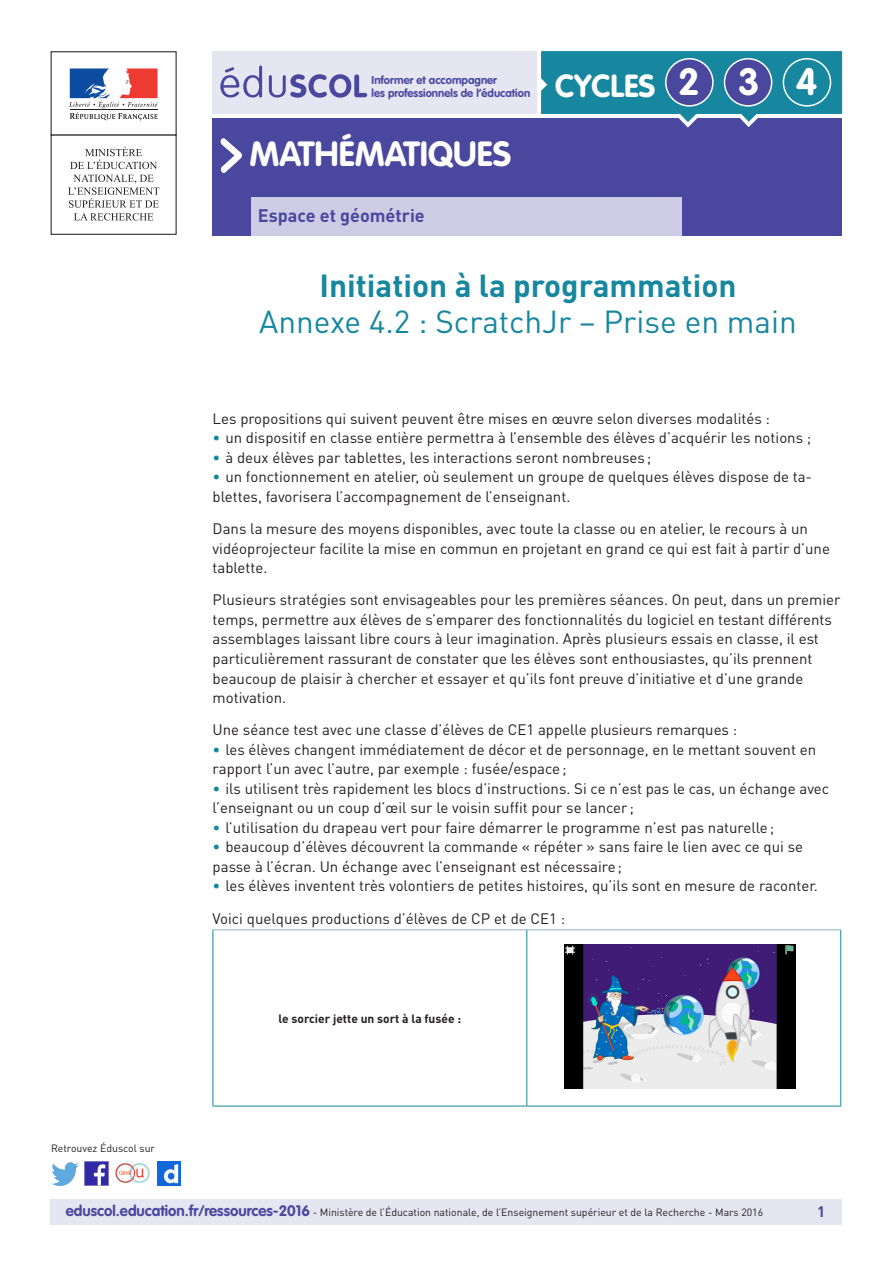
<style>
.page{position:relative;width:893px;height:1263px;background:#fff}
.page>*{position:absolute;margin:0;border:0;box-sizing:border-box;transform-origin:0 0}
.t1{font:700 37.5px "VAG Rounded Std";color:#fff}
._01_Nom_de_la_discip{font:700 34.5px "VAG Rounded Std";color:#fff}
._02_Sous-titre{font:31.5px "DIN Pro";color:#16879f}
._01_Titre_de_la_fich{font:700 31.5px "DIN Pro";color:#16879f}
.t2{font:700 31.5px "VAG Rounded Std";color:#fff}
.t3{font:700 18px "DIN Pro";color:#4a489e}
._08_Liste_à_puces_ni{font:15px/19.5px "DIN Pro";color:#231f20}
._06_Texte_courant{font:15px/19.5px "DIN Pro";color:#231f20}
.t4{font:700 15px "DIN Pro";color:#4a489e}
.Texte_gras_noir{font:700 12px "DIN Pro";color:#231f20}
.t5{font:700 11.25px/13.5px "VAG Rounded Std";color:#4a489e}
.t6{font:10.5px "DIN Pro";color:#231f20}
.s1{color:#16879f}
.s2{font-family:"VAG Rounded Std";font-weight:700;font-size:15px;color:#4a489e}
</style>
<div class="page">
<div style="left:50px;top:1199px;width:791px;height:26px;background:#e6e5f2"></div>
<div style="left:213px;top:118px;width:629px;height:118px;background:#4a489e"></div>
<div style="left:251px;top:197px;width:431px;height:39px;background:#cecce5"></div>
<svg style="left:220px;top:138px;width:22px;height:35px"></svg>
<div style="left:213px;top:51px;width:324px;height:63px;background:#e6e5f2"></div>
<svg style="left:220px;top:65px;width:147px;height:33px"></svg>
<div style="left:51px;top:51px;width:126px;height:85px;border:1px solid #231f20"></div>
<svg style="left:69px;top:68px;width:89px;height:52px"></svg>
<hr style="left:70px;top:109px;width:87px;height:1px;background:#231f20">
<svg style="left:70px;top:147px;width:87px;height:22px"></svg>
<svg style="left:68px;top:175px;width:91px;height:46px"></svg>
<svg style="left:541px;top:51px;width:301px;height:77px"></svg>
<div style="left:666px;top:59px;width:47px;height:47px;background:#4a489e;border-radius:50%"></div>
<div style="left:665px;top:58px;width:49px;height:49px;border:2px solid #fff;border-radius:50%"></div>
<div style="left:724px;top:59px;width:48px;height:47px;background:#4a489e;border-radius:50%"></div>
<div style="left:724px;top:58px;width:48px;height:49px;border:2px solid #fff;border-radius:50%"></div>
<div style="left:783px;top:59px;width:47px;height:47px;background:#16879f;border-radius:50%"></div>
<div style="left:783px;top:58px;width:48px;height:49px;border:2px solid #fff;border-radius:50%"></div>
<img style="left:85px;top:1162px;width:23px;height:23px">
<img style="left:51px;top:1163px;width:28px;height:22px">
<img style="left:158px;top:1162px;width:22px;height:23px">
<img style="left:115px;top:1163px;width:35px;height:21px">
<hr style="left:213px;top:929px;width:314px;height:1px;background:#8fb6c6">
<hr style="left:527px;top:929px;width:314px;height:1px;background:#8fb6c6">
<hr style="left:213px;top:930px;width:1px;height:176px;background:#16879f">
<hr style="left:526px;top:930px;width:1px;height:176px;background:#16879f">
<hr style="left:840px;top:930px;width:1px;height:176px;background:#16879f">
<hr style="left:213px;top:1106px;width:314px;height:1px;background:#16879f">
<hr style="left:527px;top:1106px;width:314px;height:1px;background:#16879f">
<img style="left:565px;top:945px;width:230px;height:144px">
<p class="t5" style="left:372px;top:74px;width:160px">Informer et accompagner<br>les professionnels de l’éducation</p>
<p class="t2" style="left:555px;top:67px;width:102px">CYCLES</p>
<p class="t1" style="left:678px;top:60px;width:23px">2</p>
<p class="t1" style="left:738px;top:60px;width:23px">3</p>
<p class="t1" style="left:796px;top:60px;width:23px">4</p>
<p class="_01_Nom_de_la_discip" style="left:249px;top:133px;width:263px">MATHÉMATIQUES</p>
<p class="t3" style="left:258px;top:204px;width:168px">Espace et géométrie</p>
<p class="_01_Titre_de_la_fich" style="left:320px;top:265px;width:418px">Initiation à la programmation</p>
<p class="_02_Sous-titre" style="left:259px;top:302px;width:539px">Annexe 4.2 : ScratchJr – Prise en main</p>
<p class="_06_Texte_courant" style="left:213px;top:408px;width:559px">Les propositions qui suivent peuvent être mises en œuvre selon diverses modalités :</p>
<p class="_08_Liste_à_puces_ni" style="left:213px;top:428px;width:600px"><span class="s1">•</span> un dispositif en classe entière permettra à l’ensemble des élèves d’acquérir les notions ;</p>
<p class="_08_Liste_à_puces_ni" style="left:213px;top:447px;width:440px"><span class="s1">•</span> à deux élèves par tablettes, les interactions seront nombreuses ;</p>
<p class="_08_Liste_à_puces_ni" style="left:213px;top:467px;width:601px"><span class="s1">•</span> un fonctionnement en atelier, où seulement un groupe de quelques élèves dispose de ta&shy;blettes, favorisera l’accompagnement de l’enseignant.</p>
<p class="_06_Texte_courant" style="left:213px;top:519px;width:619px">Dans la mesure des moyens disponibles, avec toute la classe ou en atelier, le recours à un vidéoprojecteur facilite la mise en commun en projetant en grand ce qui est fait à partir d’une tablette.</p>
<p class="_06_Texte_courant" style="left:213px;top:590px;width:629px">Plusieurs stratégies sont envisageables pour les premières séances. On peut, dans un premier temps, permettre aux élèves de s’emparer des fonctionnalités du logiciel en testant différents assemblages laissant libre cours à leur imagination. Après plusieurs essais en classe, il est particulièrement rassurant de constater que les élèves sont enthousiastes, qu’ils prennent beaucoup de plaisir à chercher et essayer et qu’ils font preuve d’initiative et d’une grande motivation.</p>
<p class="_06_Texte_courant" style="left:213px;top:720px;width:526px">Une séance test avec une classe d’élèves de CE1 appelle plusieurs remarques :</p>
<p class="_08_Liste_à_puces_ni" style="left:213px;top:739px;width:605px"><span class="s1">•</span> les élèves changent immédiatement de décor et de personnage, en le mettant souvent en rapport l’un avec l’autre, par exemple : fusée/espace;</p>
<p class="_08_Liste_à_puces_ni" style="left:213px;top:778px;width:618px"><span class="s1">•</span> ils utilisent très rapidement les blocs d’instructions. Si ce n’est pas le cas, un échange avec l’enseignant ou un coup d’œil sur le voisin suffit pour se lancer ;</p>
<p class="_08_Liste_à_puces_ni" style="left:213px;top:817px;width:563px"><span class="s1">•</span> l’utilisation du drapeau vert pour faire démarrer le programme n’est pas naturelle;</p>
<p class="_08_Liste_à_puces_ni" style="left:213px;top:837px;width:592px"><span class="s1">•</span> beaucoup d’élèves découvrent la commande « répéter » sans faire le lien avec ce qui se passe à l’écran. Un échange avec l’enseignant est nécessaire;</p>
<p class="_08_Liste_à_puces_ni" style="left:213px;top:876px;width:607px"><span class="s1">•</span> les élèves inventent très volontiers de petites histoires, qu’ils sont en mesure de raconter.</p>
<p class="_06_Texte_courant" style="left:213px;top:908px;width:354px">Voici quelques productions d’élèves de CP et de CE1 :</p>
<p class="t6" style="left:51px;top:1141px;width:106px">Retrouvez Éduscol sur</p>
<p class="Texte_gras_noir" style="left:279px;top:1010px;width:184px">le sorcier jette un sort à la fusée :</p>
<p class="t6" style="left:66px;top:1205px;width:699px"><span class="s2">eduscol.education.fr/ressources-2016</span> - Ministère de l’Éducation nationale, de l’Enseignement supérieur et de la Recherche - Mars 2016</p>
<p class="t4" style="left:817px;top:1201px;width:10px">1</p>
</div>
